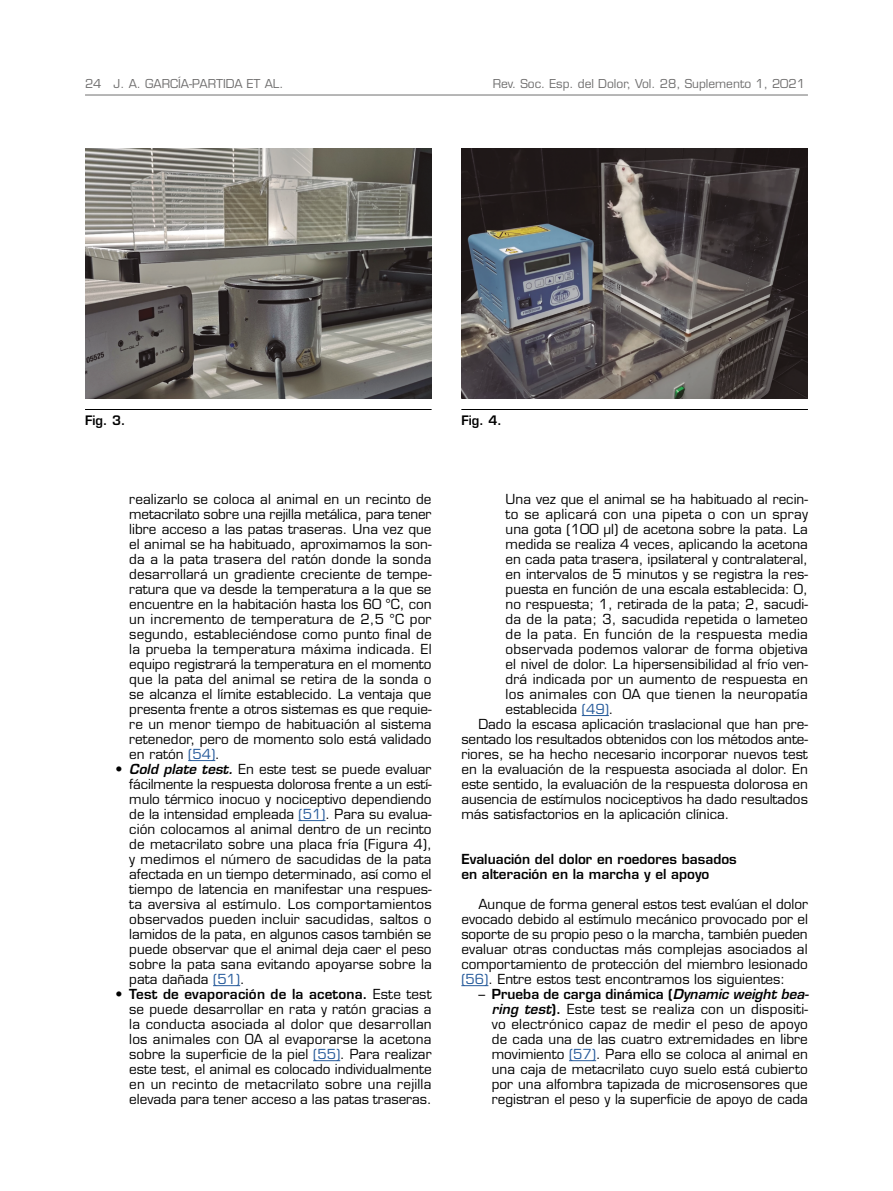
<style>
.page{position:relative;width:893px;height:1191px;background:#fff}
.page>*{position:absolute;margin:0;border:0;box-sizing:border-box;transform-origin:0 0}
.t1{font:13.5px/15px "Eurostile LT Std";color:#000;text-align:justify}
.t2{font:13.5px "Eurostile LT Std";letter-spacing:.02em;color:#000}
.t3{font:600 13.5px/15px "Eurostile LT Std";color:#000}
.t4{font:600 12.75px "Eurostile LT Std";color:#000}
.t5{font:12px "Eurostile LT Std";color:#706f6f}
.s1{color:#275b9b}
.s2{font-weight:600}
.s3{font-weight:600;font-style:italic}
</style>
<div class="page">
<hr style="left:85px;top:95px;width:723px;height:1px;background:#706f6f">
<svg style="left:188px;top:760px;width:27px;height:1px"></svg>
<svg style="left:298px;top:820px;width:28px;height:1px"></svg>
<svg style="left:213px;top:985px;width:27px;height:1px"></svg>
<svg style="left:313px;top:1060px;width:27px;height:1px"></svg>
<svg style="left:582px;top:715px;width:27px;height:1px"></svg>
<svg style="left:461px;top:985px;width:27px;height:1px"></svg>
<svg style="left:569px;top:1060px;width:27px;height:1px"></svg>
<hr style="left:85px;top:409px;width:347px;height:1px;background:#000">
<hr style="left:461px;top:409px;width:347px;height:1px;background:#000">
<img style="left:85px;top:149px;width:347px;height:249px">
<img style="left:461px;top:149px;width:347px;height:249px">
<p class="t5" style="left:85px;top:76px;width:200px">24 J. A. GARCÍA-PARTIDA ET AL.</p>
<p class="t5" style="left:493px;top:76px;width:314px">Rev. Soc. Esp. del Dolor, Vol. 28, Suplemento 1, 2021</p>
<p class="t4" style="left:85px;top:412px;width:42px">Fig. 3.</p>
<p class="t4" style="left:461px;top:412px;width:42px">Fig. 4.</p>
<p class="t1" style="left:129px;top:492px;width:304px">realizarlo se coloca al animal en un recinto de metacrilato sobre una rejilla metálica, para tener libre acceso a las patas traseras. Una vez que el animal se ha habituado, aproximamos la son&shy;da a la pata trasera del ratón donde la sonda desarrollará un gradiente creciente de tempe&shy;ratura que va desde la temperatura a la que se encuentre en la habitación hasta los 60 °C, con un incremento de temperatura de 2,5 °C por segundo, estableciéndose como punto final de la prueba la temperatura máxima indicada. El equipo registrará la temperatura en el momento que la pata del animal se retira de la sonda o se alcanza el límite establecido. La ventaja que presenta frente a otros sistemas es que requie&shy;re un menor tiempo de habituación al sistema retenedor, pero de momento solo está validado en ratón <span class="s1">(54)</span>.</p>
<p class="t1" style="left:129px;top:762px;width:304px;text-indent:-14px"><span class="s2">•</span> <span class="s3">Cold plate test.</span> En este test se puede evaluar fácilmente la respuesta dolorosa frente a un estí&shy;mulo térmico inocuo y nociceptivo dependiendo de la intensidad empleada <span class="s1">(51)</span>. Para su evalua&shy;ción colocamos al animal dentro de un recinto de metacrilato sobre una placa fría (Figura 4), y medimos el número de sacudidas de la pata afectada en un tiempo determinado, así como el tiempo de latencia en manifestar una respues&shy;ta aversiva al estímulo. Los comportamientos observados pueden incluir sacudidas, saltos o lamidos de la pata, en algunos casos también se puede observar que el animal deja caer el peso sobre la pata sana evitando apoyarse sobre la pata dañada <span class="s1">(51)</span>.</p>
<p class="t1" style="left:129px;top:987px;width:304px;text-indent:-14px"><span class="s2">• Test de evaporación de la acetona.</span> Este test se puede desarrollar en rata y ratón gracias a la conducta asociada al dolor que desarrollan los animales con OA al evaporarse la acetona sobre la superficie de la piel <span class="s1">(55)</span>. Para realizar este test, el animal es colocado individualmente en un recinto de metacrilato sobre una rejilla elevada para tener acceso a las patas traseras.</p>
<p class="t1" style="left:506px;top:492px;width:304px">Una vez que el animal se ha habituado al recin-</p>
<p class="t2" style="left:506px;top:506px;width:304px">to se aplicará con una pipeta o con un spray</p>
<p class="t1" style="left:506px;top:522px;width:304px">una gota (100 µl) de acetona sobre la pata. La</p>
<p class="t1" style="left:506px;top:537px;width:304px">medida se realiza 4 veces, aplicando la acetona</p>
<p class="t1" style="left:506px;top:552px;width:304px">en cada pata trasera, ipsilateral y contralateral,</p>
<p class="t1" style="left:506px;top:567px;width:304px">en intervalos de 5 minutos y se registra la res-</p>
<p class="t1" style="left:506px;top:582px;width:304px">puesta en función de una escala establecida: 0,</p>
<p class="t1" style="left:506px;top:597px;width:304px">no respuesta; 1, retirada de la pata; 2, sacudi-</p>
<p class="t1" style="left:506px;top:612px;width:304px">da de la pata; 3, sacudida repetida o lameteo</p>
<p class="t2" style="left:506px;top:626px;width:304px">de la pata. En función de la respuesta media</p>
<p class="t1" style="left:506px;top:642px;width:304px">observada podemos valorar de forma objetiva</p>
<p class="t1" style="left:506px;top:657px;width:304px">el nivel de dolor. La hipersensibilidad al frío ven-</p>
<p class="t1" style="left:506px;top:672px;width:304px">drá indicada por un aumento de respuesta en</p>
<p class="t1" style="left:506px;top:687px;width:304px">los animales con OA que tienen la neuropatía</p>
<p class="t1" style="left:506px;top:702px;width:109px">establecida <span class="s1">(49)</span>.</p>
<p class="t1" style="left:478px;top:717px;width:331px">Dado la escasa aplicación traslacional que han pre-</p>
<p class="t1" style="left:461px;top:732px;width:348px">sentado los resultados obtenidos con los métodos ante-</p>
<p class="t1" style="left:461px;top:747px;width:348px">riores, se ha hecho necesario incorporar nuevos test</p>
<p class="t1" style="left:461px;top:762px;width:348px">en la evaluación de la respuesta asociada al dolor. En</p>
<p class="t1" style="left:461px;top:777px;width:348px">este sentido, la evaluación de la respuesta dolorosa en</p>
<p class="t1" style="left:461px;top:792px;width:348px">ausencia de estímulos nociceptivos ha dado resultados</p>
<p class="t1" style="left:461px;top:807px;width:270px">más satisfactorios en la aplicación clínica.</p>
<p class="t3" style="left:461px;top:851px;width:277px">Evaluación del dolor en roedores basados en alteración en la marcha y el apoyo</p>
<p class="t1" style="left:461px;top:897px;width:348px;text-indent:17px">Aunque de forma general estos test evalúan el dolor evocado debido al estímulo mecánico provocado por el soporte de su propio peso o la marcha, también pueden evaluar otras conductas más complejas asociados al comportamiento de protección del miembro lesionado <span class="s1">(56)</span>. Entre estos test encontramos los siguientes:</p>
<p class="t1" style="left:492px;top:987px;width:318px;text-indent:-14px">– <span class="s2">Prueba de carga dinámica (</span><span class="s3">Dynamic weight bea&shy;ring test</span><span class="s2">).</span> Este test se realiza con un dispositi&shy;vo electrónico capaz de medir el peso de apoyo de cada una de las cuatro extremidades en libre movimiento <span class="s1">(57)</span>. Para ello se coloca al animal en una caja de metacrilato cuyo suelo está cubierto por una alfombra tapizada de microsensores que registran el peso y la superficie de apoyo de cada</p>
</div>
